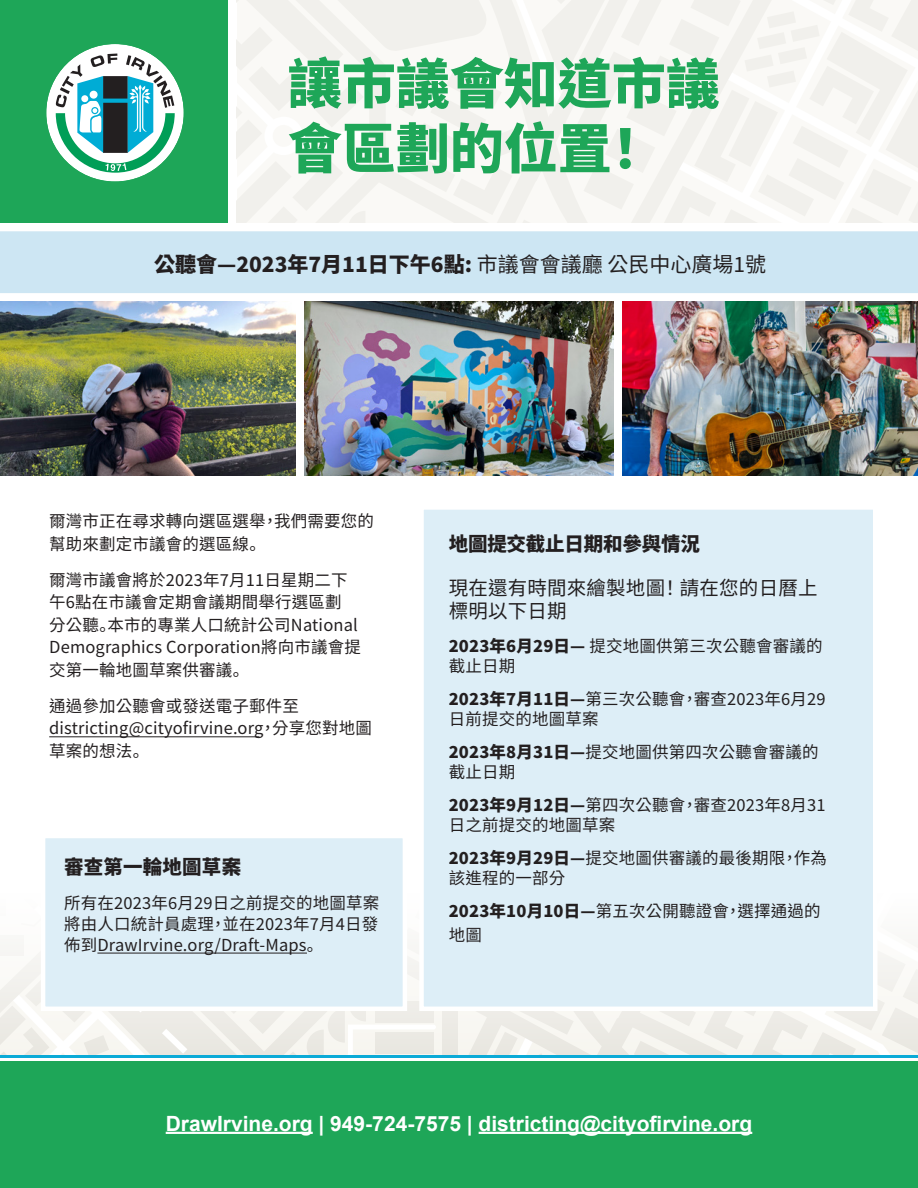
<style>
.page{position:relative;width:918px;height:1188px;background:#fff}
.page>*{position:absolute;margin:0;border:0;box-sizing:border-box;transform-origin:0 0}
.t1{font:800 54px/64.8px "Source Han Sans TW";color:#1ea658}
.t2{font:700 21px "Arial";color:#fff}
.t3{font:800 21px "Source Han Sans TW";color:#231f20}
.t4{font:19.5px/23.4px "Source Han Sans TW";letter-spacing:.01em;color:#231f20}
.t5{font:800 19.5px "Source Han Sans TW";letter-spacing:-.01em;color:#231f20}
.t6{font:800 19.5px "Source Han Sans TW";letter-spacing:.01em;color:#231f20}
.t7{font:16.5px/22.5px "Source Han Sans TW";letter-spacing:.01em;color:#231f20}
.s1{font-weight:400}
.s2{font-family:"Source Han Sans K"}
.s3{font-weight:800}
</style>
<div class="page">
<svg style="left:237px;top:0;width:681px;height:223px"></svg>
<svg style="left:0;top:944px;width:918px;height:111px"></svg>
<div style="left:0;top:1062px;width:918px;height:126px;background:#1ea658"></div>
<hr style="left:0;top:1055px;width:918px;height:3px;background:#0baad7">
<svg style="left:39px;top:838px;width:370px;height:175px;background:#deeef6"></svg>
<div style="left:417px;top:509px;width:463px;height:504px;background:#ddeef7"></div>
<div style="left:0;top:0;width:228px;height:223px;background:#1ea658"></div>
<div style="left:0;top:231px;width:918px;height:62px;background:#cde6f3"></div>
<div style="left:46px;top:44px;width:138px;height:138px;background:#fff;border-radius:50%"></div>
<svg style="left:56px;top:54px;width:119px;height:119px"></svg>
<hr style="left:49px;top:736px;width:211px;height:1px;background:#231f20">
<hr style="left:97px;top:953px;width:210px;height:1px;background:#231f20">
<hr style="left:166px;top:1132px;width:147px;height:2px;background:#fff">
<hr style="left:479px;top:1132px;width:273px;height:2px;background:#fff">
<img style="left:0;top:302px;width:296px;height:173px">
<img style="left:304px;top:302px;width:310px;height:173px">
<img style="left:622px;top:302px;width:296px;height:173px">
<p class="t1" style="left:288px;top:53px;width:433px">讓市議會知道市議會區劃的位置！</p>
<p class="t3" style="left:154px;top:252px;width:613px">公聽會—2023年7月11日下午6點: <span class="s1">市議會會議廳 公民中心廣場1號</span></p>
<p class="t7" style="left:49px;top:510px;width:326px">爾灣市正在尋求轉向選區選舉，我們需要您的幫助來劃定市議會的選區線<span class="s2">。</span></p>
<p class="t7" style="left:49px;top:569px;width:313px">爾灣市議會將於2023年7月11日星期二下午6點在市議會定期會議期間舉行選區劃分公聽<span class="s2">。</span>本市的專業人口統計公司National<br>Demographics Corporation將向市議會提交第一輪地圖草案供審議<span class="s2">。</span></p>
<p class="t7" style="left:49px;top:695px;width:324px">通過參加公聽會或發送電子郵件至districting@cityofirvine.org，分享您對地圖草案的想法<span class="s2">。</span></p>
<p class="t6" style="left:64px;top:856px;width:179px">審查第一輪地圖草案</p>
<p class="t7" style="left:64px;top:892px;width:317px;line-height:21px;text-align:justify">所有在2023年6月29日之前提交的地圖草案將由人口統計員處理，並在2023年7月4日發佈到DrawIrvine.org/Draft-Maps<span class="s2">。</span></p>
<p class="t5" style="left:449px;top:533px;width:253px">地圖提交截止日期和參與情況</p>
<p class="t4" style="left:449px;top:577px;width:370px">現在還有時間來繪製地圖！ 請在您的日曆上標明以下日期</p>
<p class="t7" style="left:449px;top:636px;width:375px;line-height:19.8px"><span class="s3">2023年6月29日—</span> 提交地圖供第三次公聽會審議的截止日期</p>
<p class="t7" style="left:449px;top:689px;width:378px;line-height:19.8px"><span class="s3">2023年7月11日—</span>第三次公聽會，審查2023年6月29日前提交的地圖草案</p>
<p class="t7" style="left:449px;top:742px;width:371px;line-height:19.8px"><span class="s3">2023年8月31日—</span>提交地圖供第四次公聽會審議的截止日期</p>
<p class="t7" style="left:449px;top:795px;width:378px;line-height:19.8px"><span class="s3">2023年9月12日—</span>第四次公聽會，審查2023年8月31日之前提交的地圖草案</p>
<p class="t7" style="left:449px;top:849px;width:380px;line-height:19.8px"><span class="s3">2023年9月29日—</span>提交地圖供審議的最後期限，作為該進程的一部分</p>
<p class="t7" style="left:449px;top:900px;width:373px;line-height:23.4px"><span class="s3">2023年10月10日—</span>第五次公開聽證會，選擇通過的地圖</p>
<p class="t2" style="left:166px;top:1109px;width:588px">DrawIrvine.org | 949-724-7575 | districting@cityofirvine.org</p>
</div>
